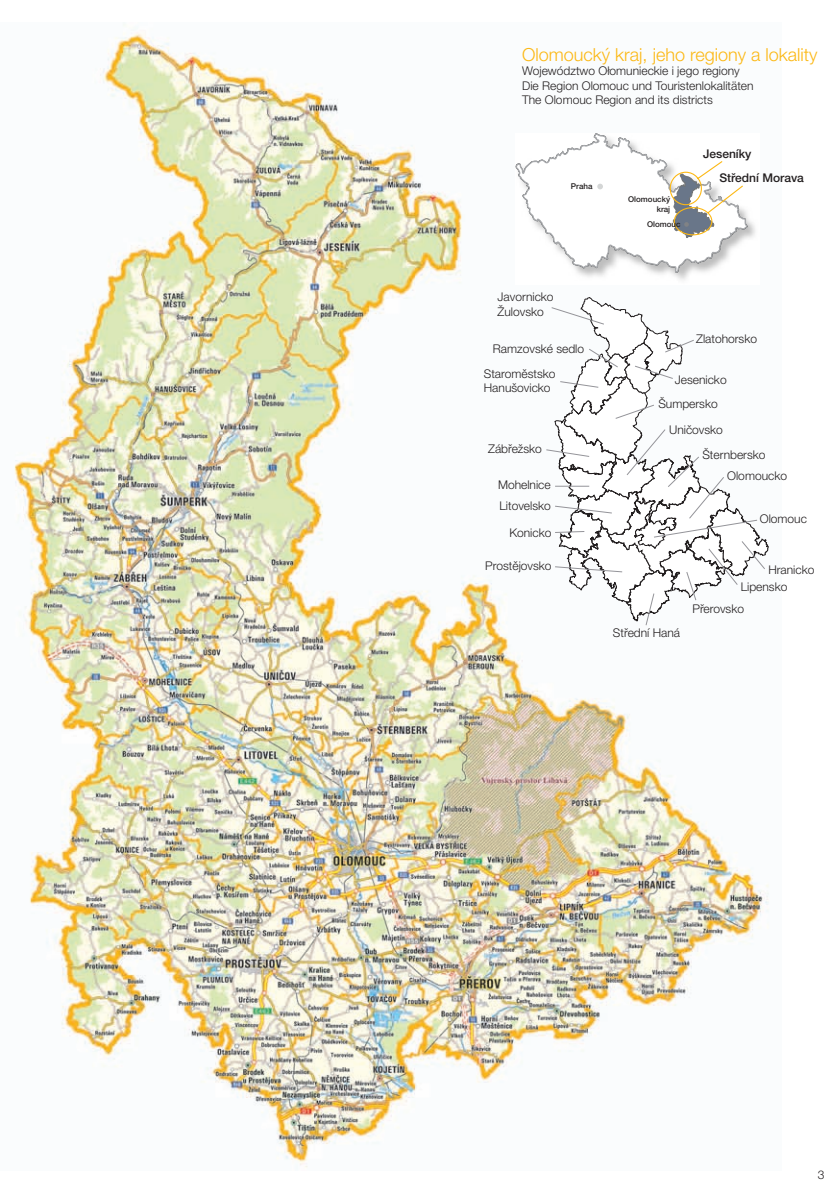
<style>
.page{position:relative;width:840px;height:1191px;background:#fff}
.page>*{position:absolute;margin:0;border:0;box-sizing:border-box;transform-origin:0 0}
.t1{font:300 18px "Helvetica Neue LT Pro";color:#fcb814}
.t2{font:300 12px/14.4px "Helvetica Neue LT Pro";color:#231f20}
.t3{font:500 12px/24px "Helvetica Neue LT Pro";color:#231f20}
.t4{font:500 8px/9.6px "Helvetica Neue LT Pro";color:#231f20;text-align:right}
</style>
<div class="page">
<img style="left:14px;top:33px;width:755px;height:1135px">
<img style="left:515px;top:133px;width:243px;height:151px">
<svg style="left:513px;top:132px;width:235px;height:144px"></svg>
<svg style="left:553px;top:294px;width:216px;height:328px"></svg>
<svg style="left:545px;top:306px;width:220px;height:320px"></svg>
<h1 class="t1" style="left:522px;top:44px;width:297px">Olomoucký kraj, jeho regiony a lokality</h1>
<p class="t2" style="left:522px;top:64px;width:233px">Województwo Ołomunieckie i jego regiony<br>Die Region Olomouc und Touristenlokalitäten<br>The Olomouc Region and its districts</p>
<p class="t4" style="left:570px;top:181px;width:23px">Praha</p>
<p class="t4" style="left:628px;top:194px;width:43px">Olomoucký kraj</p>
<p class="t4" style="left:646px;top:219px;width:35px">Olomouc</p>
<p class="t3" style="left:719px;top:141px;width:86px;text-indent:-16px">Jeseníky<br>Střední Morava</p>
<p class="t2" style="left:497px;top:289px;width:58px">Javornicko<br>Žulovsko</p>
<p class="t2" style="left:492px;top:341px;width:93px">Ramzovské sedlo</p>
<p class="t2" style="left:483px;top:366px;width:73px">Staroměstsko<br>Hanušovicko</p>
<p class="t2" style="left:488px;top:441px;width:55px">Zábřežsko</p>
<p class="t2" style="left:497px;top:477px;width:54px">Mohelnice</p>
<p class="t2" style="left:499px;top:498px;width:53px">Litovelsko</p>
<p class="t2" style="left:509px;top:525px;width:44px">Konicko</p>
<p class="t2" style="left:485px;top:558px;width:68px">Prostějovsko</p>
<p class="t2" style="left:695px;top:331px;width:62px">Zlatohorsko</p>
<p class="t2" style="left:658px;top:367px;width:70px;line-height:24px;text-indent:16px">Jesenicko<br>Šumpersko</p>
<p class="t2" style="left:702px;top:416px;width:65px;line-height:25.2px;text-indent:-33px">Uničovsko<br>Šternbersko</p>
<p class="t2" style="left:726px;top:468px;width:61px">Olomoucko</p>
<p class="t2" style="left:759px;top:511px;width:49px">Olomouc</p>
<p class="t2" style="left:612px;top:625px;width:69px">Střední Haná</p>
<p class="t2" style="left:740px;top:560px;width:75px;line-height:17.2px;text-indent:28px">Hranicko<br>Lipensko</p>
<p class="t2" style="left:692px;top:601px;width:53px">Přerovsko</p>
<p class="t2" style="left:817px;top:1167px;width:8px">3</p>
</div>
